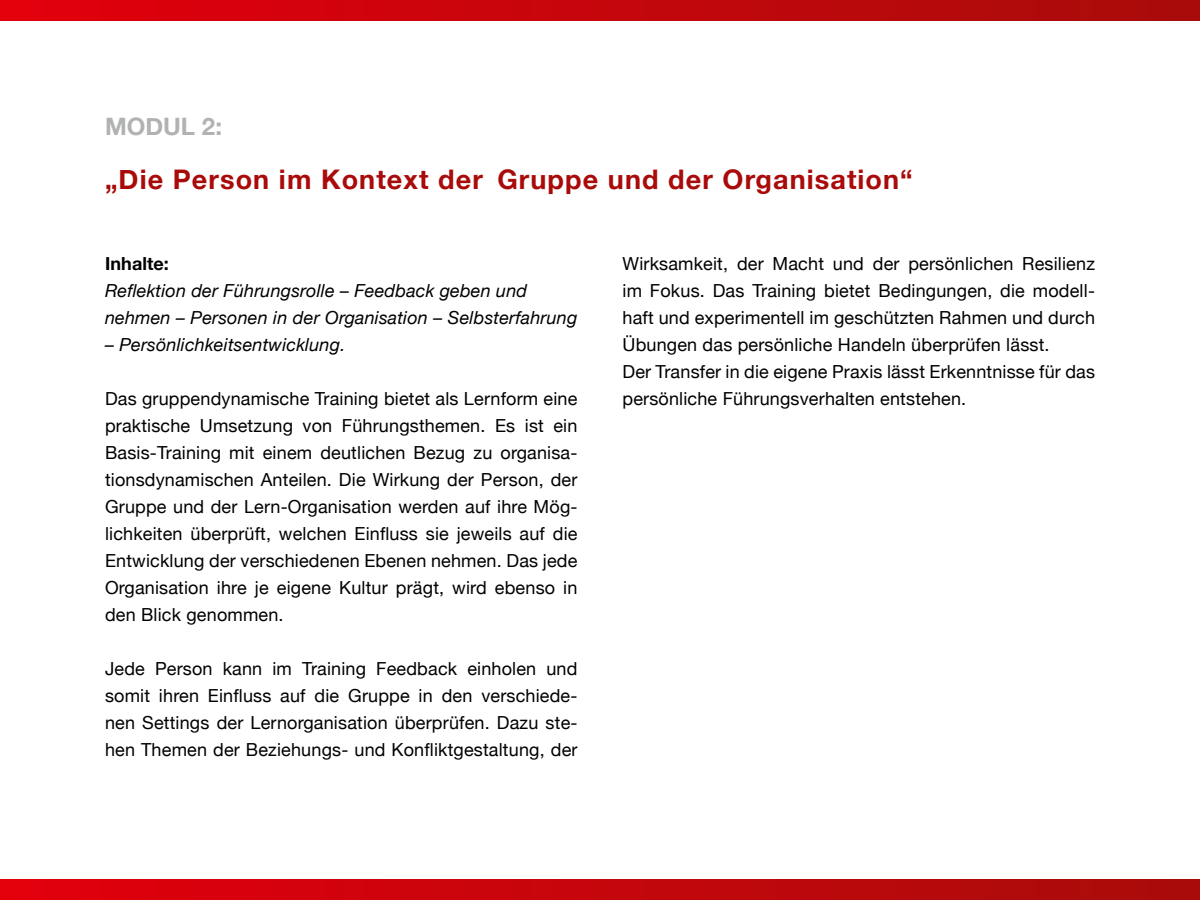
<style>
.page{position:relative;width:1200px;height:900px;background:#fff}
.page>*{position:absolute;margin:0;border:0;box-sizing:border-box;transform-origin:0 0}
.t1{font:700 27px "Helvetica Neue";letter-spacing:.04em;color:#a90b0a}
.t2{font:700 24px "Helvetica Neue";color:#b1b2b3}
.t3{font:18px/27px "Helvetica Neue";letter-spacing:.01em;color:#000;text-align:justify}
.t4{font:italic 18px/27px "Helvetica Neue";letter-spacing:.01em;color:#000}
.t5{font:700 18px "Helvetica Neue";color:#000}
</style>
<div class="page">
<div style="left:0;top:879px;width:1200px;height:21px;background:linear-gradient(to right,#e2000c,#a80c0b)"></div>
<div style="left:0;top:0;width:1200px;height:20px;background:linear-gradient(to right,#e2000c,#a80c0b)"></div>
<h2 class="t2" style="left:105px;top:108px;width:119px">Modul 2:</h2>
<h1 class="t1" style="left:105px;top:158px;width:809px">„Die Person im Kontext der Gruppe und der Organisation“</h1>
<p class="t5" style="left:105px;top:249px;width:65px">Inhalte:</p>
<p class="t4" style="left:105px;top:278px;width:474px">Reflektion der Führungsrolle – Feedback geben und nehmen – Personen in der Organisation – Selbsterfahrung</p>
<p class="t4" style="left:105px;top:332px;width:242px">– Persönlichkeitsentwicklung.</p>
<p class="t3" style="left:105px;top:386px;width:474px">Das gruppendynamische Training bietet als Lernform eine praktische Umsetzung von Führungsthemen. Es ist ein Basis-Training mit einem deutlichen Bezug zu organisa&shy;tionsdynamischen Anteilen. Die Wirkung der Person, der Gruppe und der Lern-Organisation werden auf ihre Mög&shy;lichkeiten überprüft, welchen Einfluss sie jeweils auf die Entwicklung der verschiedenen Ebenen nehmen. Das jede Organisation ihre je eigene Kultur prägt, wird ebenso in den Blick genommen.</p>
<p class="t3" style="left:105px;top:656px;width:474px">Jede Person kann im Training Feedback einholen und somit ihren Einfluss auf die Gruppe in den verschiede&shy;nen Settings der Lernorganisation überprüfen. Dazu ste&shy;hen Themen der Beziehungs- und Konfliktgestaltung, der</p>
<p class="t3" style="left:622px;top:251px;width:474px;text-align:left">Wirksamkeit, der Macht und der persönlichen Resilienz im Fokus. Das Training bietet Bedingungen, die modell&shy;haft und experimentell im geschützten Rahmen und durch Übungen das persönliche Handeln überprüfen lässt.<br>Der Transfer in die eigene Praxis lässt Erkenntnisse für das persönliche Führungsverhalten entstehen.</p>
</div>
